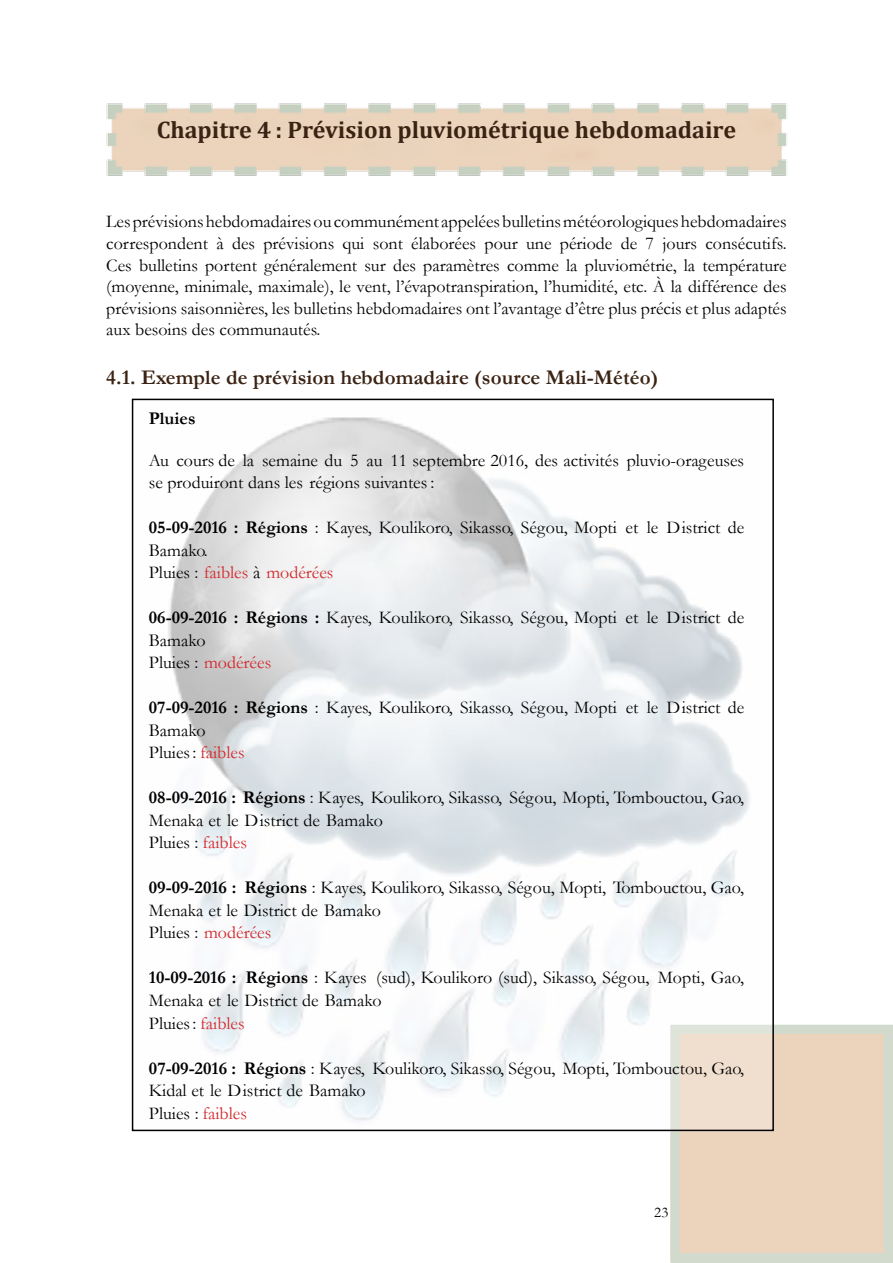
<style>
.page{position:relative;width:893px;height:1263px;background:#fff}
.page>*{position:absolute;margin:0;border:0;box-sizing:border-box;transform-origin:0 0}
.t1{font:700 24px "Cambria";color:#3b2314}
.t2{font:700 21px "Garamond";letter-spacing:.005em;color:#3b2314}
.t3{font:18px/22.5px "Garamond";color:#000}
.t4{font:700 18px "Garamond";color:#000}
.t5{font:15px "Garamond";color:#000}
.s1{font-weight:700}
.s2{color:#d3282c}
</style>
<div class="page">
<div style="left:670px;top:1025px;width:223px;height:237px;background:#ebd3bc;border:9px solid #d2dacd"></div>
<img style="left:168px;top:417px;width:603px;height:711px">
<img style="left:106px;top:103px;width:681px;height:73px">
<h1 class="t1" style="left:157px;top:113px;width:581px">Chapitre 4 : Prévision pluviométrique hebdomadaire</h1>
<p class="t3" style="left:106px;top:211px;width:682px;line-height:21.6px;text-align:justify">Les prévisions hebdomadaires ou communément appelées bulletins météorologiques hebdomadaires correspondent à des prévisions qui sont élaborées pour une période de 7 jours consécutifs.<br>Ces bulletins portent généralement sur des paramètres comme la pluviométrie, la température (moyenne, minimale, maximale), le vent, l’évapotranspiration, l’humidité, etc. À la différence des prévisions saisonnières, les bulletins hebdomadaires ont l’avantage d’être plus précis et plus adaptés aux besoins des communautés.</p>
<p class="t2" style="left:106px;top:365px;width:553px">4.1. Exemple de prévision hebdomadaire (source Mali-Météo)</p>
<p class="t4" style="left:149px;top:407px;width:48px">Pluies</p>
<p class="t3" style="left:149px;top:449px;width:597px">Au cours de la semaine du 5 au 11 septembre 2016, des activités pluvio-orageuses se produiront dans les régions suivantes :</p>
<p class="t3" style="left:149px;top:516px;width:597px"><span class="s1">05-09-2016 : Régions</span> : Kayes, Koulikoro, Sikasso, Ségou, Mopti et le District de<br>Bamako.<br>Pluies : <span class="s2">faibles</span> à <span class="s2">modérées</span></p>
<p class="t3" style="left:149px;top:606px;width:597px"><span class="s1">06-09-2016 : Régions :</span> Kayes, Koulikoro, Sikasso, Ségou, Mopti et le District de<br>Bamako<br>Pluies : <span class="s2">modérées</span></p>
<p class="t3" style="left:149px;top:696px;width:597px"><span class="s1">07-09-2016 : Régions</span> : Kayes, Koulikoro, Sikasso, Ségou, Mopti et le District de<br>Bamako<br>Pluies: <span class="s2">faibles</span></p>
<p class="t3" style="left:149px;top:786px;width:597px"><span class="s1">08-09-2016 : Régions</span> : Kayes, Koulikoro, Sikasso, Ségou, Mopti, Tombouctou, Gao,<br>Menaka et le District de Bamako<br>Pluies : <span class="s2">faibles</span></p>
<p class="t3" style="left:149px;top:876px;width:597px"><span class="s1">09-09-2016 : Régions</span> : Kayes, Koulikoro, Sikasso, Ségou, Mopti, Tombouctou, Gao,<br>Menaka et le District de Bamako<br>Pluies : <span class="s2">modérées</span></p>
<p class="t3" style="left:149px;top:966px;width:597px"><span class="s1">10-09-2016 : Régions</span> : Kayes (sud), Koulikoro (sud), Sikasso, Ségou, Mopti, Gao,<br>Menaka et le District de Bamako<br>Pluies: <span class="s2">faibles</span></p>
<p class="t3" style="left:149px;top:1056px;width:597px"><span class="s1">07-09-2016 : Régions</span> : Kayes, Koulikoro, Sikasso, Ségou, Mopti, Tombouctou, Gao,<br>Kidal et le District de Bamako<br>Pluies : <span class="s2">faibles</span></p>
<p class="t5" style="left:654px;top:1203px;width:16px">23</p>
</div>
